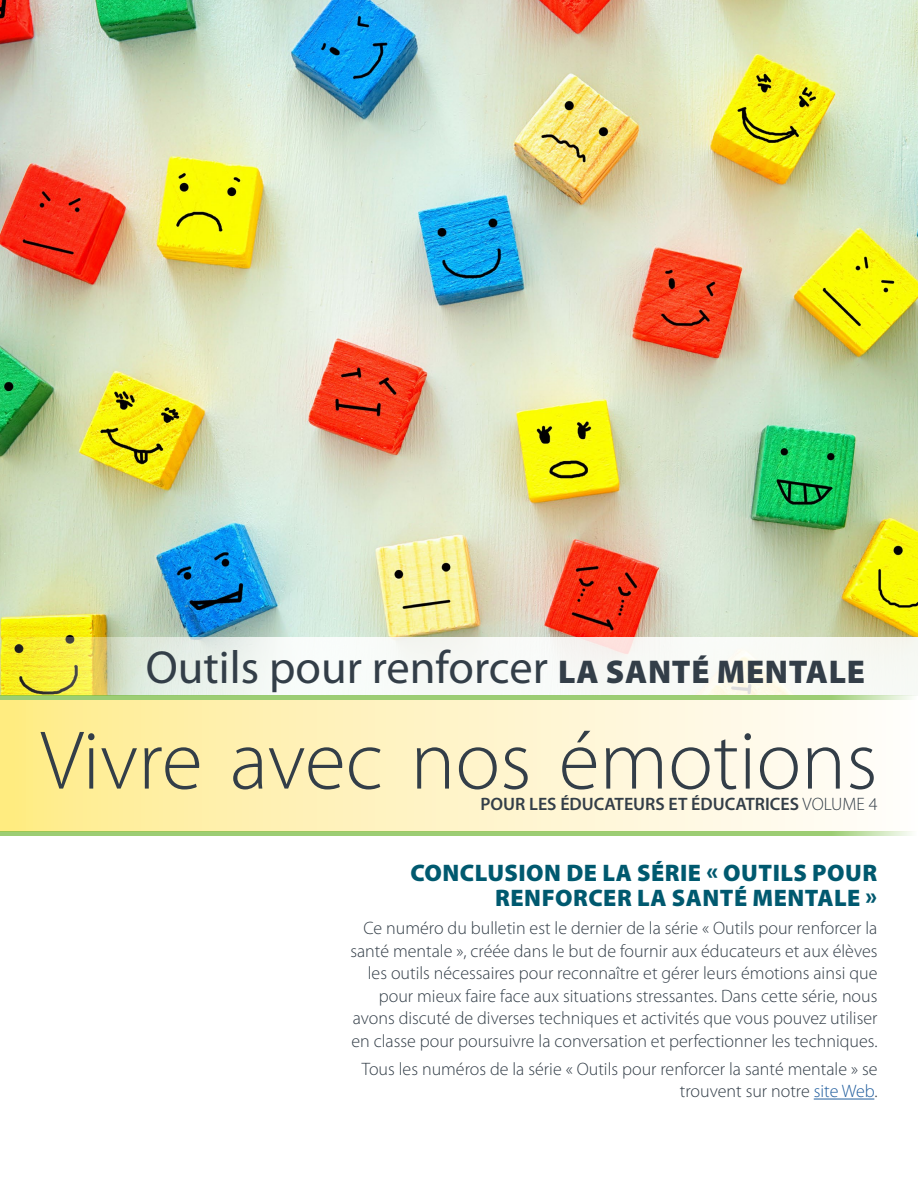
<style>
.page{position:relative;width:918px;height:1188px;background:#fff}
.page>*{position:absolute;margin:0;border:0;box-sizing:border-box;transform-origin:0 0}
.t1{font:300 84px "Myriad Pro";color:#333e48}
.t2{font:46.5px "Myriad Pro";color:#333e48}
.t3{font:900 24px/25.5px "Myriad Pro";letter-spacing:.02em;color:#00596f;text-align:right}
.t4{font:300 18px/22.5px "Myriad Pro";color:#333e48;text-align:right}
.t5{font:600 18px "Myriad Pro";color:#333e48}
.s1{font-weight:900;font-size:33px}
.s2{font-weight:300}
.s3{color:#215e9e}
</style>
<div class="page">
<div style="left:0;top:700px;width:918px;height:131px;background:linear-gradient(to right,#ffec8d,#fffdff)"></div>
<img style="left:0;top:0;width:918px;height:637px">
<svg style="left:0;top:637px;width:918px;height:59px;fill:#f7f9f4"></svg>
<svg style="left:0;top:696px;width:912px;height:4px;background:#a0cf79"></svg>
<svg style="left:0;top:831px;width:913px;height:5px;background:#a0ce76"></svg>
<hr style="left:814px;top:1099px;width:60px;height:1px;background:#215e9e">
<h2 class="t2" style="left:146px;top:639px;width:721px">Outils pour renforcer <span class="s1">LA SANTÉ MENTALE</span></h2>
<h1 class="t1" style="left:40px;top:710px;width:839px">Vivre avec nos émotions</h1>
<p class="t5" style="left:480px;top:793px;width:399px">POUR LES ÉDUCATEURS ET ÉDUCATRICES <span class="s2">VOLUME 4</span></p>
<h3 class="t3" style="left:410px;top:859px;width:468px">CONCLUSION DE LA SÉRIE « OUTILS POUR<br>RENFORCER LA SANTÉ MENTALE »</h3>
<p class="t4" style="left:350px;top:917px;width:529px">Ce numéro du bulletin est le dernier de la série « Outils pour renforcer la santé mentale », créée dans le but de fournir aux éducateurs et aux élèves les outils nécessaires pour reconnaître et gérer leurs émotions ainsi que pour mieux faire face aux situations stressantes. Dans cette série, nous avons discuté de diverses techniques et activités que vous pouvez utiliser en classe pour poursuivre la conversation et perfectionner les techniques.</p>
<p class="t4" style="left:362px;top:1057px;width:517px">Tous les numéros de la série « Outils pour renforcer la santé mentale » se trouvent sur notre <span class="s3">site Web</span>.</p>
</div>
